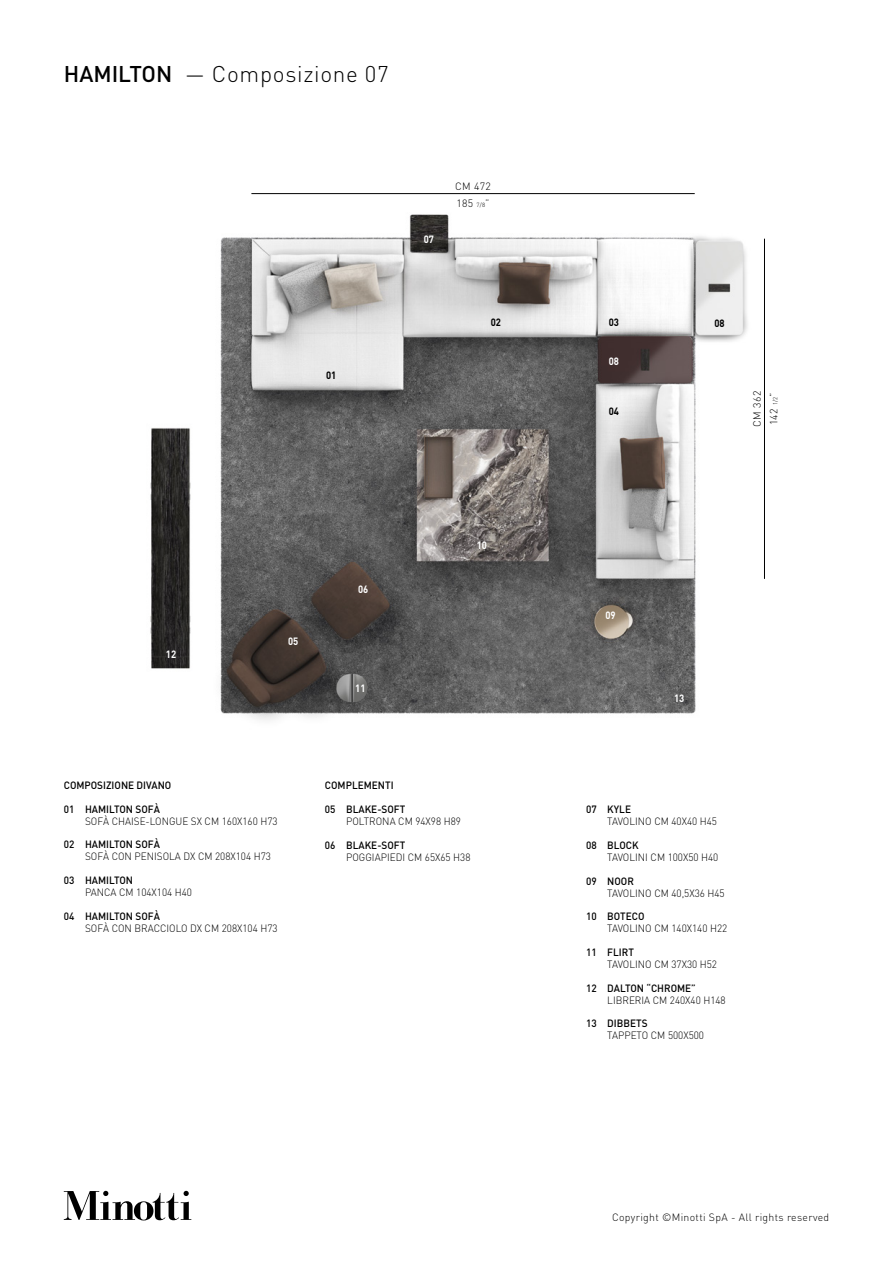
<style>
.page{position:relative;width:893px;height:1263px;background:#fff}
.page>*{position:absolute;margin:0;border:0;box-sizing:border-box;transform-origin:0 0}
.t1{font:300 22.5px "DIN";letter-spacing:.03em;color:#000}
.t2{font:300 10.5px "DIN";color:#000;scale:.95 1}
.t3{font:500 10.5px "DIN";color:#000;scale:.95 1}
.t4{font:300 10.5px "DIN";letter-spacing:.03em;color:#000}
.t5{font:300 10.5px/16.5px "DIN";color:#000}
.t6{font:700 10.5px "DIN";color:#fff;scale:.9 1}
.t7{font:700 10.5px "DIN";color:#000;scale:.9 1}
.s1{font-weight:500}
.s2{font-size:6px}
</style>
<div class="page">
<svg style="left:64px;top:1191px;width:127px;height:29px"></svg>
<hr style="left:251px;top:193px;width:444px;height:1px;background:#000">
<img style="left:150px;top:214px;width:598px;height:506px">
<hr style="left:764px;top:239px;width:1px;height:340px;background:#000">
<h1 class="t1" style="left:64px;top:60px;width:326px"><span class="s1">HAMILTON</span> — Composizione 07</h1>
<p class="t7" style="left:326px;top:368px;width:13px">01</p>
<p class="t6" style="left:424px;top:232px;width:13px">07</p>
<p class="t5" style="left:455px;top:178px;width:37px">CM 472<br>185 <span class="s2">7/8</span>”</p>
<p class="t7" style="left:491px;top:315px;width:13px">02</p>
<p class="t7" style="left:609px;top:315px;width:13px">03</p>
<p class="t6" style="left:609px;top:354px;width:13px">08</p>
<p class="t7" style="left:609px;top:404px;width:13px">04</p>
<p class="t7" style="left:714px;top:316px;width:13px">08</p>
<p class="t5" style="left:749px;top:427px;width:37px;rotate:-90deg">CM 362<br>142 <span class="s2">1/2</span>”</p>
<p class="t6" style="left:166px;top:648px;width:13px">12</p>
<p class="t6" style="left:288px;top:634px;width:13px">05</p>
<p class="t6" style="left:358px;top:583px;width:13px">06</p>
<p class="t6" style="left:355px;top:681px;width:13px">11</p>
<p class="t6" style="left:477px;top:539px;width:13px">10</p>
<p class="t3" style="left:64px;top:778px;width:115px">COMPOSIZIONE DIVANO</p>
<p class="t3" style="left:64px;top:802px;width:103px">01 HAMILTON SOFÀ</p>
<p class="t2" style="left:85px;top:815px;width:204px">SOFÀ CHAISE-LONGUE SX CM 160X160 H73</p>
<p class="t3" style="left:64px;top:837px;width:103px">02 HAMILTON SOFÀ</p>
<p class="t2" style="left:85px;top:850px;width:197px">SOFÀ CON PENISOLA DX CM 208X104 H73</p>
<p class="t3" style="left:64px;top:873px;width:75px">03 HAMILTON</p>
<p class="t2" style="left:85px;top:886px;width:114px">PANCA CM 104X104 H40</p>
<p class="t3" style="left:64px;top:909px;width:103px">04 HAMILTON SOFÀ</p>
<p class="t2" style="left:85px;top:921px;width:204px">SOFÀ CON BRACCIOLO DX CM 208X104 H73</p>
<p class="t3" style="left:325px;top:778px;width:74px">COMPLEMENTI</p>
<p class="t3" style="left:325px;top:802px;width:86px">05 BLAKE-SOFT</p>
<p class="t2" style="left:346px;top:815px;width:122px">POLTRONA CM 94X98 H89</p>
<p class="t3" style="left:325px;top:838px;width:86px">06 BLAKE-SOFT</p>
<p class="t2" style="left:346px;top:850px;width:132px">POGGIAPIEDI CM 65X65 H38</p>
<p class="t6" style="left:605px;top:608px;width:13px">09</p>
<p class="t6" style="left:674px;top:691px;width:13px">13</p>
<p class="t3" style="left:586px;top:802px;width:49px">07 KYLE</p>
<p class="t2" style="left:607px;top:815px;width:117px">TAVOLINO CM 40X40 H45</p>
<p class="t3" style="left:586px;top:838px;width:57px">08 BLOCK</p>
<p class="t2" style="left:607px;top:850px;width:118px">TAVOLINI CM 100X50 H40</p>
<p class="t3" style="left:586px;top:874px;width:52px">09 NOOR</p>
<p class="t2" style="left:607px;top:886px;width:125px">TAVOLINO CM 40,5X36 H45</p>
<p class="t3" style="left:586px;top:909px;width:63px">10 BOTECO</p>
<p class="t2" style="left:607px;top:921px;width:128px">TAVOLINO CM 140X140 H22</p>
<p class="t3" style="left:586px;top:945px;width:52px">11 FLIRT</p>
<p class="t2" style="left:607px;top:957px;width:117px">TAVOLINO CM 37X30 H52</p>
<p class="t3" style="left:586px;top:981px;width:117px">12 DALTON “CHROME”</p>
<p class="t2" style="left:607px;top:993px;width:126px">LIBRERIA CM 240X40 H148</p>
<p class="t3" style="left:586px;top:1017px;width:66px">13 DIBBETS</p>
<p class="t2" style="left:607px;top:1029px;width:103px">TAPPETO CM 500X500</p>
<p class="t4" style="left:612px;top:1210px;width:219px">Copyright ©Minotti SpA - All rights reserved</p>
</div>
